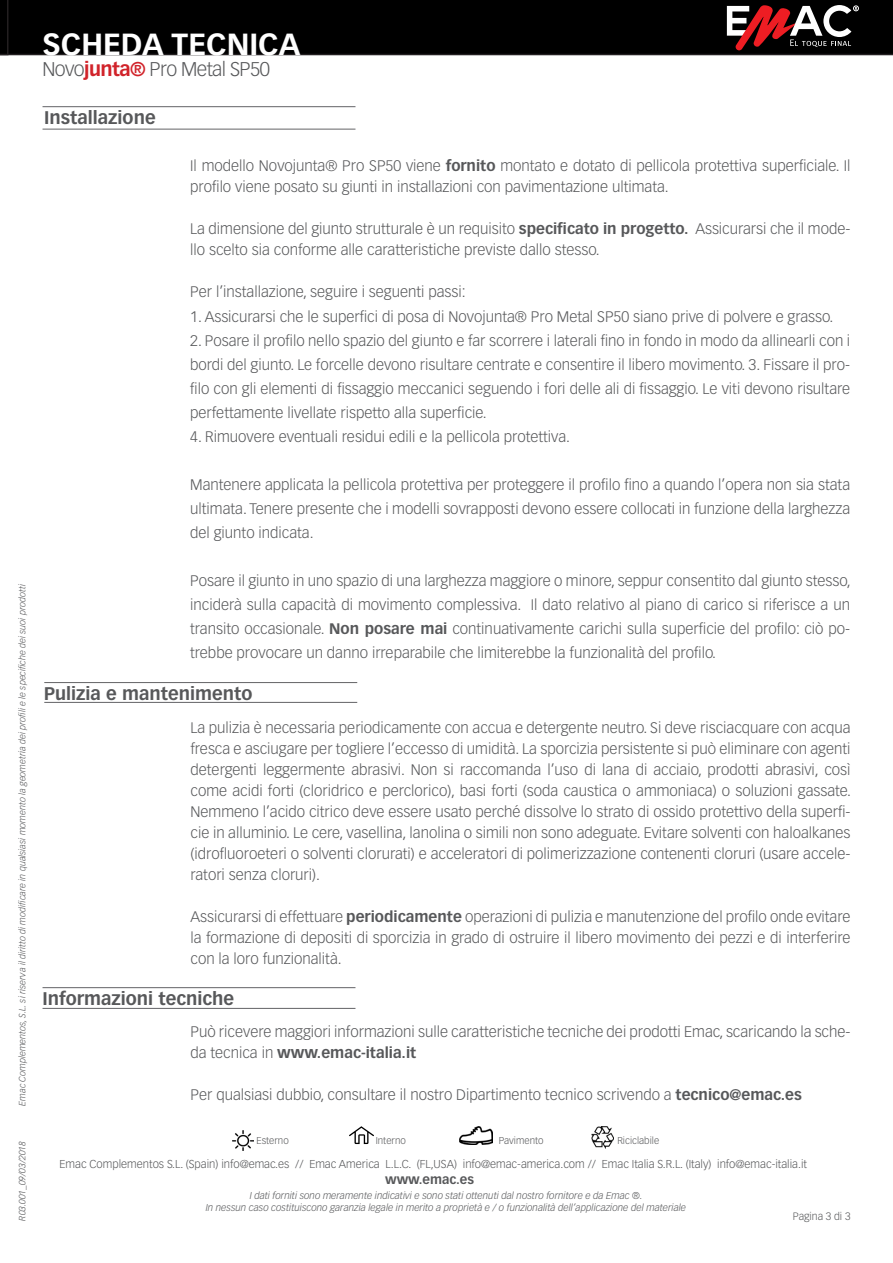
<style>
.page{position:relative;width:893px;height:1263px;background:#fff}
.page>*{position:absolute;margin:0;border:0;box-sizing:border-box;transform-origin:0 0}
.t1{font:700 30px "Vectora LT Std";color:#fff}
.t2{font:300 19.5px "Vectora LT Std";letter-spacing:-.03em;color:#57585a}
.t3{font:700 18px "Vectora LT Std";color:#57585a}
.Párrafo_14{font:300 15px/21px "Vectora LT Std";color:#57585a;text-align:justify}
.t4{font:700 12.75px "Vectora LT Std";color:#57585a}
.t5{font:300 11.25px "Vectora LT Std";color:#57585a}
.t6{font:300 10.5px "Vectora LT Std";color:#57585a}
.t7{font:italic 300 9.75px/11.7px "Vectora LT Std";color:#57585a;text-align:center}
.t8{font:300 9.75px "Vectora LT Std";color:#57585a}
.t9{font:italic 300 9px "Vectora LT Std";color:#57585a}
.s1{font-weight:700;color:#d1232a}
.s2{font-weight:700}
</style>
<div class="page">
<div style="left:9px;top:0;width:884px;height:55px;background:#000"></div>
<svg style="left:727px;top:5px;width:132px;height:45px"></svg>
<hr style="left:43px;top:987px;width:312px;height:1px;background:#636366">
<hr style="left:43px;top:1008px;width:312px;height:1px;background:#636366">
<svg style="left:0;top:0;width:9px;height:55px"></svg>
<hr style="left:44px;top:702px;width:313px;height:1px;background:#636366">
<hr style="left:44px;top:682px;width:313px;height:1px;background:#636366">
<img style="left:592px;top:1126px;width:21px;height:23px">
<svg style="left:349px;top:1126px;width:25px;height:18px"></svg>
<img style="left:233px;top:1130px;width:21px;height:21px">
<img style="left:460px;top:1127px;width:33px;height:17px">
<hr style="left:43px;top:106px;width:312px;height:1px;background:#636366">
<hr style="left:43px;top:129px;width:312px;height:1px;background:#636366">
<p class="t9" style="left:17px;top:1106px;width:523px;rotate:-90deg">Emac Complementos, S.L. si riserva il diritto di modificare in qualsiasi momento la geometria dei profili e le specifiche dei suoi prodotti</p>
<p class="t9" style="left:17px;top:1220px;width:81px;rotate:-90deg">R03.001_09/03/2018</p>
<h1 class="t1" style="left:43px;top:26px;width:259px">SCHEDA TECNICA</h1>
<p class="t2" style="left:43px;top:58px;width:229px">Novo<span class="s1">junta®</span> Pro Metal SP50</p>
<p class="t3" style="left:44px;top:107px;width:113px">Installazione</p>
<p class="Párrafo_14" style="left:190px;top:155px;width:662px">Il modello Novojunta® Pro SP50 viene <span class="s2">fornito</span> montato e dotato di pellicola protettiva superficiale. Il profilo viene posato su giunti in installazioni con pavimentazione ultimata.</p>
<p class="Párrafo_14" style="left:190px;top:218px;width:662px">La dimensione del giunto strutturale è un requisito <span class="s2">specificato in progetto.</span> Assicurarsi che il mode&shy;llo scelto sia conforme alle caratteristiche previste dallo stesso.</p>
<p class="Párrafo_14" style="left:190px;top:281px;width:277px">Per l’installazione, seguire i seguenti passi:</p>
<p class="Párrafo_14" style="left:190px;top:306px;width:645px">1. Assicurarsi che le superfici di posa di Novojunta® Pro Metal SP50 siano prive di polvere e grasso.</p>
<p class="Párrafo_14" style="left:190px;top:328px;width:662px;line-height:24px">2. Posare il profilo nello spazio del giunto e far scorrere i laterali fino in fondo in modo da allinearli con i bordi del giunto. Le forcelle devono risultare centrate e consentire il libero movimento. 3. Fissare il pro&shy;filo con gli elementi di fissaggio meccanici seguendo i fori delle ali di fissaggio. Le viti devono risultare perfettamente livellate rispetto alla superficie.</p>
<p class="Párrafo_14" style="left:190px;top:426px;width:381px">4. Rimuovere eventuali residui edili e la pellicola protettiva.</p>
<p class="Párrafo_14" style="left:190px;top:472px;width:661px;line-height:24px">Mantenere applicata la pellicola protettiva per proteggere il profilo fino a quando l’opera non sia stata ultimata. Tenere presente che i modelli sovrapposti devono essere collocati in funzione della larghezza del giunto indicata.</p>
<p class="Párrafo_14" style="left:190px;top:568px;width:662px;line-height:24px">Posare il giunto in uno spazio di una larghezza maggiore o minore, seppur consentito dal giunto stesso, inciderà sulla capacità di movimento complessiva. Il dato relativo al piano di carico si riferisce a un transito occasionale. <span class="s2">Non posare mai</span> continuativamente carichi sulla superficie del profilo: ciò po&shy;trebbe provocare un danno irreparabile che limiterebbe la funzionalità del profilo.</p>
<p class="t3" style="left:44px;top:682px;width:210px">Pulizia e mantenimento</p>
<p class="Párrafo_14" style="left:190px;top:718px;width:662px">La pulizia è necessaria periodicamente con accua e detergente neutro. Si deve risciacquare con acqua fresca e asciugare per togliere l’eccesso di umidità. La sporcizia persistente si può eliminare con agenti detergenti leggermente abrasivi. Non si raccomanda l’uso di lana di acciaio, prodotti abrasivi, così come acidi forti (cloridrico e perclorico), basi forti (soda caustica o ammoniaca) o soluzioni gassate.<br>Nemmeno l’acido citrico deve essere usato perché dissolve lo strato di ossido protettivo della superfi&shy;cie in alluminio. Le cere, vasellina, lanolina o simili non sono adeguate. Evitare solventi con haloalkanes (idrofluoroeteri o solventi clorurati) e acceleratori di polimerizzazione contenenti cloruri (usare accele&shy;ratori senza cloruri).</p>
<p class="Párrafo_14" style="left:190px;top:907px;width:661px">Assicurarsi di effettuare <span class="s2">periodicamente</span> operazioni di pulizia e manutenzione del profilo onde evitare la formazione di depositi di sporcizia in grado di ostruire il libero movimento dei pezzi e di interferire con la loro funzionalità.</p>
<p class="t3" style="left:43px;top:988px;width:193px">Informazioni tecniche</p>
<p class="Párrafo_14" style="left:190px;top:1021px;width:661px">Può ricevere maggiori informazioni sulle caratteristiche tecniche dei prodotti Emac, scaricando la sche&shy;da tecnica in <span class="s2">www.emac-italia.it</span></p>
<p class="Párrafo_14" style="left:190px;top:1084px;width:613px">Per qualsiasi dubbio, consultare il nostro Dipartimento tecnico scrivendo a <span class="s2">tecnico@emac.es</span></p>
<p class="t8" style="left:256px;top:1135px;width:34px">Esterno</p>
<p class="t8" style="left:376px;top:1135px;width:32px">Interno</p>
<p class="t8" style="left:499px;top:1135px;width:46px">Pavimento</p>
<p class="t8" style="left:617px;top:1135px;width:43px">Riciclabile</p>
<p class="t5" style="left:60px;top:1158px;width:749px">Emac Complementos S.L. (Spain) info@emac.es // Emac America L.L.C. (FL,USA) info@emac-america.com // Emac Italia S.R.L. (Italy) info@emac-italia.it</p>
<p class="t4" style="left:385px;top:1171px;width:90px">www.emac.es</p>
<p class="t7" style="left:206px;top:1190px;width:482px">I dati forniti sono meramente indicativi e sono stati ottenuti dal nostro fornitore e da Emac ®.<br>In nessun caso costituiscono garanzia legale in merito a proprietà e / o funzionalità dell’applicazione del materiale</p>
<p class="t6" style="left:793px;top:1211px;width:59px">Pagina 3 di 3</p>
</div>
